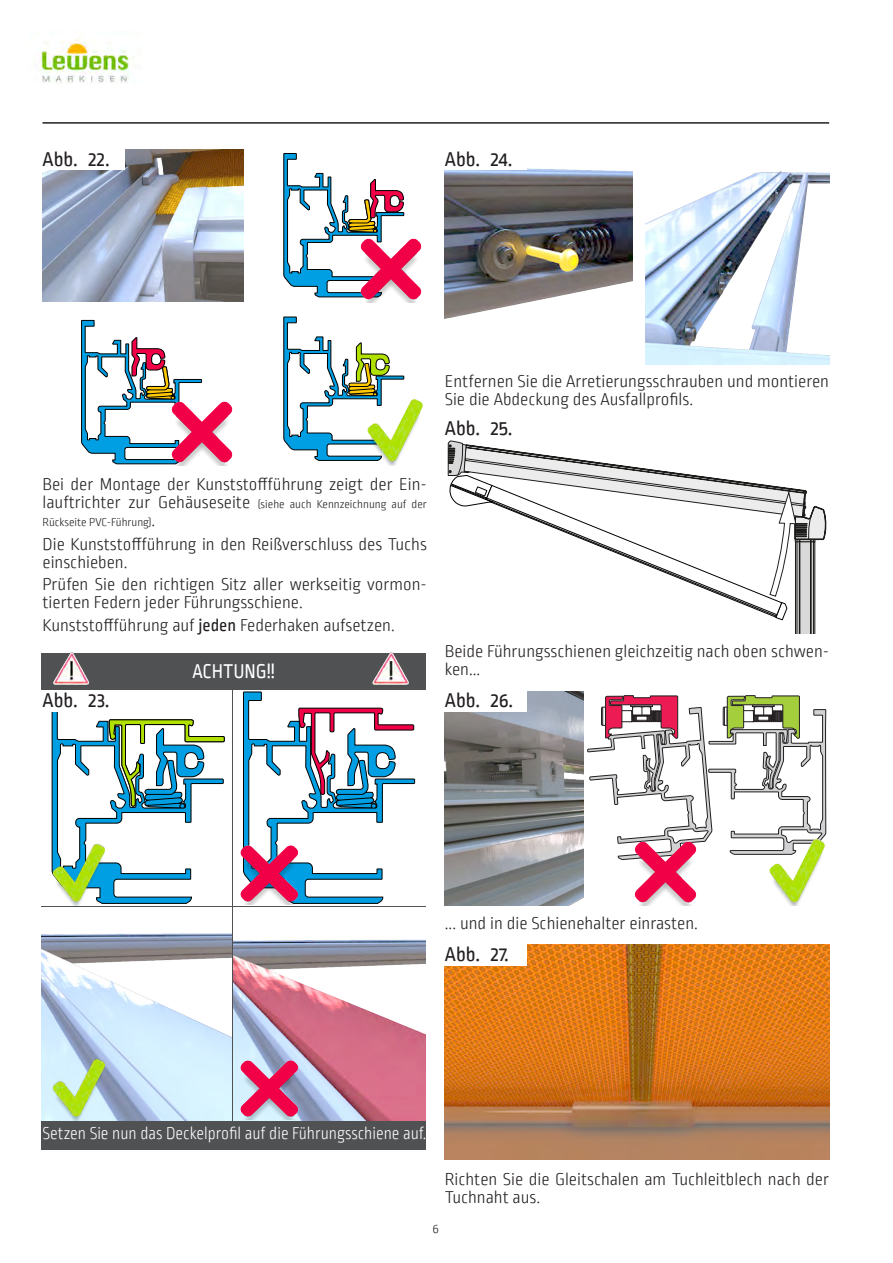
<style>
.page{position:relative;width:893px;height:1263px;background:#fff}
.page>*{position:absolute;margin:0;border:0;box-sizing:border-box;transform-origin:0 0}
.t1{font:21px "Ropa Sans PTT";color:#231f20}
.t2{font:21px "Ropa Sans PTT";color:#fff;scale:.93 1}
.t3{font:300 18px/18px "Ropa Sans PTT";color:#231f20}
.t4{font:300 18px "Ropa Sans PTT";color:#fff;scale:.93 1}
.t5{font:300 13.5px "Ropa Sans PTT";color:#231f20}
.t6{font:300 12px/18px "Ropa Sans PTT";color:#231f20}
.s1{font-size:18px}
.s2{font-weight:400}
</style>
<div class="page">
<hr style="left:43px;top:122px;width:786px;height:2px;background:#231f20">
<img style="left:39px;top:37px;width:95px;height:46px">
<div style="left:42px;top:653px;width:384px;height:497px;background:#4f5153"></div>
<div style="left:42px;top:690px;width:190px;height:215px;background:#fff"></div>
<svg style="left:52px;top:712px;width:173px;height:192px"></svg>
<div style="left:234px;top:690px;width:192px;height:215px;background:#fff"></div>
<svg style="left:243px;top:691px;width:172px;height:213px"></svg>
<img style="left:42px;top:908px;width:190px;height:212px">
<div style="left:234px;top:908px;width:192px;height:212px;background:#fff"></div>
<img style="left:234px;top:939px;width:192px;height:181px">
<img style="left:41px;top:652px;width:49px;height:38px">
<img style="left:355px;top:652px;width:60px;height:41px">
<img style="left:240px;top:842px;width:61px;height:62px">
<img style="left:236px;top:1057px;width:65px;height:62px">
<img style="left:51px;top:843px;width:55px;height:62px">
<img style="left:45px;top:1058px;width:60px;height:62px">
<img style="left:43px;top:150px;width:201px;height:152px">
<svg style="left:81px;top:319px;width:121px;height:145px"></svg>
<svg style="left:284px;top:153px;width:120px;height:144px"></svg>
<svg style="left:284px;top:316px;width:120px;height:145px"></svg>
<img style="left:445px;top:168px;width:188px;height:151px">
<img style="left:646px;top:170px;width:183px;height:194px">
<svg style="left:448px;top:441px;width:378px;height:192px"></svg>
<img style="left:445px;top:691px;width:139px;height:214px">
<img style="left:445px;top:944px;width:384px;height:215px">
<div style="left:43px;top:149px;width:82px;height:21px;background:#fff"></div>
<div style="left:445px;top:149px;width:82px;height:21px;background:#fff"></div>
<div style="left:445px;top:690px;width:82px;height:21px;background:#fff"></div>
<div style="left:445px;top:944px;width:82px;height:21px;background:#fff"></div>
<img style="left:166px;top:399px;width:67px;height:67px">
<img style="left:356px;top:235px;width:66px;height:67px">
<img style="left:359px;top:398px;width:64px;height:67px">
<svg style="left:587px;top:695px;width:239px;height:165px"></svg>
<img style="left:630px;top:838px;width:71px;height:67px">
<img style="left:762px;top:838px;width:64px;height:67px">
<p class="t1" style="left:43px;top:147px;width:69px">Abb. 22.</p>
<p class="t1" style="left:445px;top:147px;width:69px">Abb. 24.</p>
<p class="t3" style="left:43px;top:477px;width:386px">Bei der Montage der Kunststoffführung zeigt der Ein-</p>
<p class="t6" style="left:43px;top:496px;width:386px"><span class="s1">lauftrichter zur Gehäuseseite</span> (siehe auch Kennzeichnung auf der<br>Rückseite PVC-Führung)<span class="s1">.</span></p>
<p class="t3" style="left:43px;top:536px;width:386px">Die Kunststoffführung in den Reißverschluss des Tuchs einschieben.</p>
<p class="t3" style="left:43px;top:577px;width:386px">Prüfen Sie den richtigen Sitz aller werkseitig vormon&shy;tierten Federn jeder Führungsschiene.</p>
<p class="t3" style="left:43px;top:617px;width:354px">Kunststoffführung auf <span class="s2">jeden</span> Federhaken aufsetzen.</p>
<p class="t1" style="left:43px;top:689px;width:69px">Abb. 23.</p>
<p class="t2" style="left:192px;top:660px;width:90px">ACHTUNG!!</p>
<p class="t3" style="left:445px;top:374px;width:386px">Entfernen Sie die Arretierungsschrauben und montieren<br>Sie die Abdeckung des Ausfallprofils.</p>
<p class="t1" style="left:445px;top:417px;width:69px">Abb. 25.</p>
<p class="t3" style="left:445px;top:643px;width:386px">Beide Führungsschienen gleichzeitig nach oben schwen&shy;ken...</p>
<p class="t1" style="left:445px;top:689px;width:70px">Abb. 26.</p>
<p class="t3" style="left:445px;top:915px;width:255px">... und in die Schienehalter einrasten.</p>
<p class="t1" style="left:445px;top:943px;width:65px">Abb. 27.</p>
<p class="t4" style="left:43px;top:1123px;width:414px">Setzen Sie nun das Deckelprofil auf die Führungsschiene auf.</p>
<p class="t3" style="left:445px;top:1171px;width:386px">Richten Sie die Gleitschalen am Tuchleitblech nach der<br>Tuchnaht aus.</p>
<p class="t5" style="left:433px;top:1221px;width:8px">6</p>
</div>
